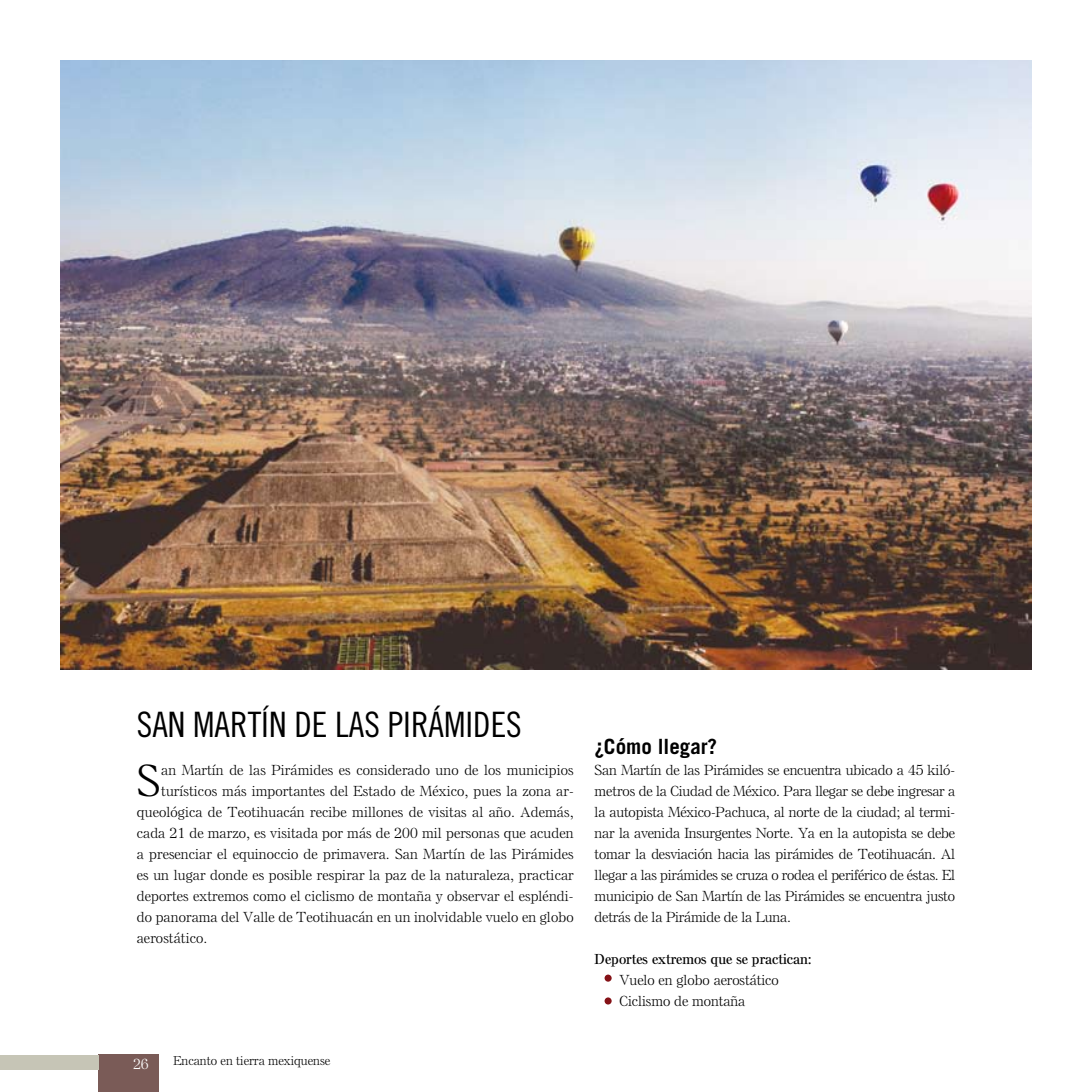
<style>
.page{position:relative;width:1092px;height:1092px;background:#fff}
.page>*{position:absolute;margin:0;border:0;box-sizing:border-box;transform-origin:0 0}
.t1{font:300 43.05px "Else NPLLT";color:#000}
.t2{font:35px "Trade Gothic LT Cond Eighteen";color:#000}
.t3{font:700 21px "Trade Gothic LT";color:#000}
.t4{font:300 14px/21px "Else NPLLT";letter-spacing:.01em;color:#000;text-align:justify}
.t5{font:600 14px "Else NPLLT";color:#000}
.t6{font:300 14px "Else NPLLT";color:#fff}
.t7{font:300 12.25px "Else NPLLT";color:#000}
</style>
<div class="page">
<div style="left:98px;top:1054px;width:61px;height:37px;background:#7a5b57"></div>
<div style="left:0;top:1054px;width:98px;height:15px;background:#c6c5b6"></div>
<img style="left:61px;top:61px;width:970px;height:609px">
<div style="left:604px;top:997px;width:7px;height:7px;background:#851217;border-radius:50%"></div>
<div style="left:604px;top:974px;width:7px;height:7px;background:#851217;border-radius:50%"></div>
<h2 class="t2" style="left:137px;top:703px;width:386px">SAN MARTÍN DE LAS PIRÁMIDES</h2>
<h1 class="t1" style="left:137px;top:754px;width:25px">S</h1>
<p class="t4" style="left:161px;top:759px;width:414px">an Martín de las Pirámides es considerado uno de los municipios</p>
<p class="t4" style="left:161px;top:780px;width:414px">turísticos más importantes del Estado de México, pues la zona ar-</p>
<p class="t4" style="left:137px;top:801px;width:438px">queológica de Teotihuacán recibe millones de visitas al año. Además,</p>
<p class="t4" style="left:137px;top:822px;width:438px">cada 21 de marzo, es visitada por más de 200 mil personas que acuden</p>
<p class="t4" style="left:137px;top:843px;width:438px">a presenciar el equinoccio de primavera. San Martín de las Pirámides</p>
<p class="t4" style="left:137px;top:864px;width:438px">es un lugar donde es posible respirar la paz de la naturaleza, practicar</p>
<p class="t4" style="left:137px;top:885px;width:438px">deportes extremos como el ciclismo de montaña y observar el espléndi-</p>
<p class="t4" style="left:137px;top:906px;width:438px">do panorama del Valle de Teotihuacán en un inolvidable vuelo en globo</p>
<p class="t4" style="left:137px;top:927px;width:72px">aerostático.</p>
<p class="t6" style="left:133px;top:1055px;width:17px">26</p>
<p class="t7" style="left:173px;top:1052px;width:158px">Encanto en tierra mexiquense</p>
<h3 class="t3" style="left:594px;top:733px;width:124px">¿Cómo llegar?</h3>
<p class="t4" style="left:594px;top:759px;width:362px">San Martín de las Pirámides se encuentra ubicado a 45 kiló&shy;metros de la Ciudad de México. Para llegar se debe ingresar a la autopista México-Pachuca, al norte de la ciudad; al termi&shy;nar la avenida Insurgentes Norte. Ya en la autopista se debe tomar la desviación hacia las pirámides de Teotihuacán. Al llegar a las pirámides se cruza o rodea el periférico de éstas. El municipio de San Martín de las Pirámides se encuentra justo detrás de la Pirámide de la Luna.</p>
<p class="t5" style="left:594px;top:950px;width:219px">Deportes extremos que se practican:</p>
<p class="t4" style="left:619px;top:969px;width:161px">Vuelo en globo aerostático<br>Ciclismo de montaña</p>
</div>
